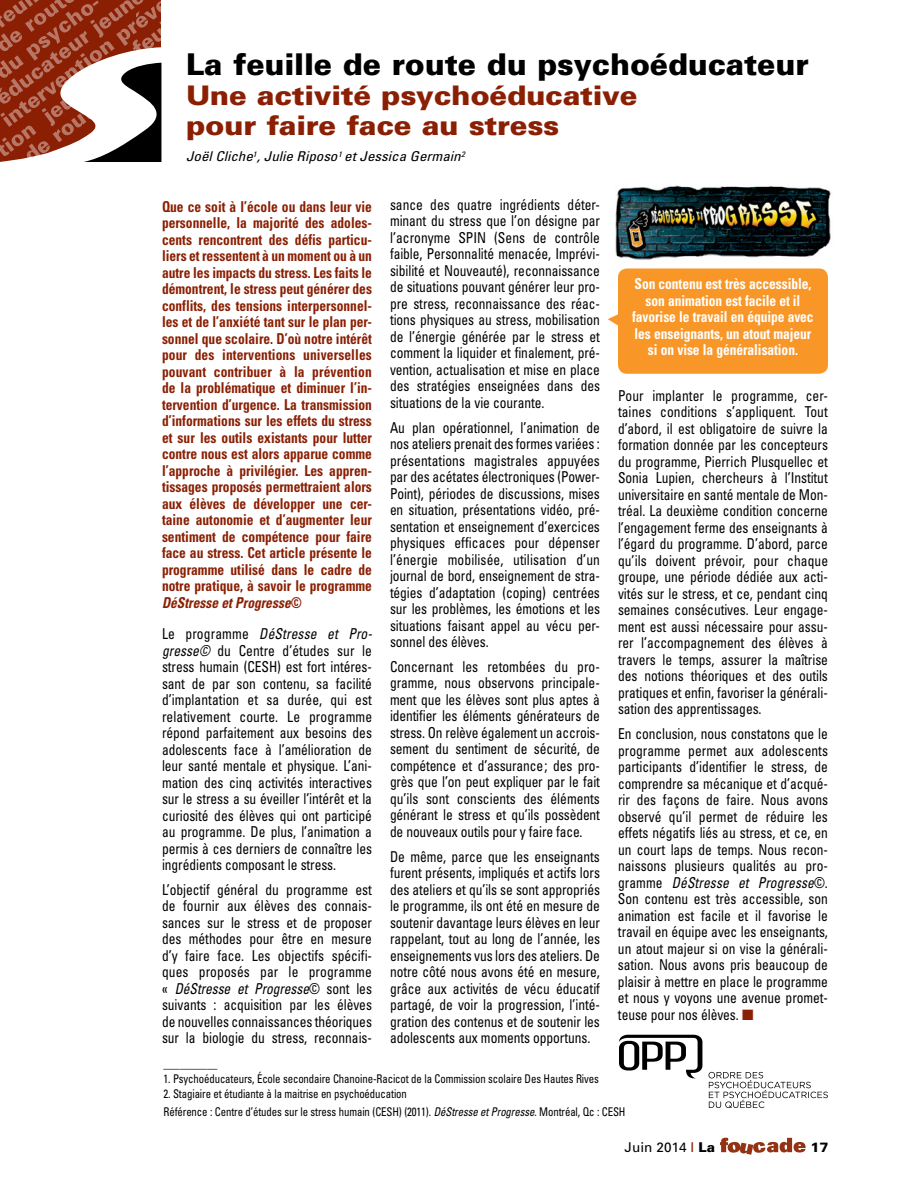
<style>
.page{position:relative;width:918px;height:1188px;background:#fff}
.page>*{position:absolute;margin:0;border:0;box-sizing:border-box;transform-origin:0 0}
.t1{font:900 30px "Univers";letter-spacing:-.005em;color:#000}
.t2{font:900 27px/30px "Univers";letter-spacing:-.01em;color:#8a1f03;scale:1.08 1}
.t3{font:condensed 15px/16.5px "Univers";letter-spacing:-.005em;color:#000;text-align:justify;scale:.9 1}
.t4{font:700 condensed 15px/16.5px "Univers";color:#8a1f03;text-align:justify;scale:.9 1}
.t5{font:700 condensed 15px/16.5px "Univers";letter-spacing:-.005em;color:#fff;text-align:center;scale:.9 1}
.t6{font:italic condensed 13.5px "Univers";color:#000;scale:1.11 1}
.t7{font:13.5px "Univers";color:#000}
.t8{font:900 13.5px "Univers";color:#000}
.t9{font:condensed 12px/18px "Univers";letter-spacing:-.01em;color:#000;scale:.9 1}
.s1{font-style:italic}
.s2{color:#8a1f03}
.s3{font-weight:900}
</style>
<div class="page">
<svg style="left:720px;top:1138px;width:86px;height:17px"></svg>
<svg style="left:709px;top:1072px;width:119px;height:36px"></svg>
<svg style="left:619px;top:1035px;width:83px;height:44px"></svg>
<svg style="left:0;top:0;width:162px;height:162px"></svg>
<img style="left:615px;top:185px;width:216px;height:75px">
<div style="left:618px;top:268px;width:210px;height:106px;background:#f89728;border-radius:9px"></div>
<svg style="left:608px;top:314px;width:10px;height:12px"></svg>
<h1 class="t1" style="left:186px;top:46px;width:624px">La feuille de route du psychoéducateur</h1>
<h2 class="t2" style="left:186px;top:80px;width:420px">Une activité psychoéducative pour faire face au stress</h2>
<p class="t6" style="left:186px;top:148px;width:253px">Joël Cliche<sup>1</sup>, Julie Riposo<sup>1</sup> et Jessica Germain<sup>2</sup></p>
<p class="t4" style="left:162px;top:198px;width:235px">Que ce soit à l’école ou dans leur vie personnelle, la majorité des adoles&shy;cents rencontrent des défis particu&shy;liers et ressentent à un moment ou à un autre les impacts du stress. Les faits le démontrent, le stress peut générer des conflits, des tensions interpersonnel&shy;les et de l’anxiété tant sur le plan per&shy;sonnel que scolaire. D’où notre intérêt pour des interventions universelles pouvant contribuer à la prévention de la problématique et diminuer l’in&shy;tervention d’urgence. La transmission d’informations sur les effets du stress et sur les outils existants pour lutter contre nous est alors apparue comme l’approche à privilégier. Les appren&shy;tissages proposés permettraient alors aux élèves de développer une cer&shy;taine autonomie et d’augmenter leur sentiment de compétence pour faire face au stress. Cet article présente le programme utilisé dans le cadre de notre pratique, à savoir le programme <span class="s1">DéStresse et Progresse</span>©</p>
<p class="t3" style="left:162px;top:625px;width:235px">Le programme <span class="s1">DéStresse et Pro&shy;gresse©</span> du Centre d’études sur le stress humain (CESH) est fort intéres&shy;sant de par son contenu, sa facilité d’implantation et sa durée, qui est relativement courte. Le programme répond parfaitement aux besoins des adolescents face à l’amélioration de leur santé mentale et physique. L’ani&shy;mation des cinq activités interactives sur le stress a su éveiller l’intérêt et la curiosité des élèves qui ont participé au programme. De plus, l’animation a permis à ces derniers de connaître les ingrédients composant le stress.</p>
<p class="t3" style="left:162px;top:881px;width:235px">L’objectif général du programme est de fournir aux élèves des connais&shy;sances sur le stress et de proposer des méthodes pour être en mesure d’y faire face. Les objectifs spécifi&shy;ques proposés par le programme « <span class="s1">DéStresse et Progresse</span>© sont les suivants : acquisition par les élèves de nouvelles connaissances théoriques sur la biologie du stress, reconnais-</p>
<p class="t9" style="left:164px;top:1054px;width:61px">__________</p>
<p class="t9" style="left:164px;top:1069px;width:485px">1. Psychoéducateurs, École secondaire Chanoine-Racicot de la Commission scolaire Des Hautes Rives</p>
<p class="t9" style="left:164px;top:1084px;width:515px">2. Stagiaire et étudiante à la maitrise en psychoéducation<br>Référence : Centre d’études sur le stress humain (CESH) (2011). <span class="s1">DéStresse et progresse</span>. Montréal, Qc : CESH</p>
<p class="t3" style="left:390px;top:196px;width:235px">sance des quatre ingrédients déter&shy;minant du stress que l’on désigne par l’acronyme SPIN (Sens de contrôle faible, Personnalité menacée, Imprévi&shy;sibilité et Nouveauté), reconnaissance de situations pouvant générer leur pro&shy;pre stress, reconnaissance des réac&shy;tions physiques au stress, mobilisation de l’énergie générée par le stress et comment la liquider et finalement, pré&shy;vention, actualisation et mise en place des stratégies enseignées dans des situations de la vie courante.</p>
<p class="t3" style="left:390px;top:419px;width:235px">Au plan opérationnel, l’animation de nos ateliers prenait des formes variées : présentations magistrales appuyées par des acétates électroniques (Power-Point), périodes de discussions, mises en situation, présentations vidéo, pré&shy;sentation et enseignement d’exercices physiques efficaces pour dépenser l’énergie mobilisée, utilisation d’un journal de bord, enseignement de stra&shy;tégies d’adaptation (coping) centrées sur les problèmes, les émotions et les situations faisant appel au vécu per&shy;sonnel des élèves.</p>
<p class="t3" style="left:390px;top:658px;width:235px">Concernant les retombées du pro&shy;gramme, nous observons principale&shy;ment que les élèves sont plus aptes à identifier les éléments générateurs de stress. On relève également un accrois&shy;sement du sentiment de sécurité, de compétence et d’assurance; des pro&shy;grès que l’on peut expliquer par le fait qu’ils sont conscients des éléments générant le stress et qu’ils possèdent de nouveaux outils pour y faire face.</p>
<p class="t3" style="left:390px;top:848px;width:235px">De même, parce que les enseignants furent présents, impliqués et actifs lors des ateliers et qu’ils se sont appropriés le programme, ils ont été en mesure de soutenir davantage leurs élèves en leur rappelant, tout au long de l’année, les enseignements vus lors des ateliers. De notre côté nous avons été en mesure, grâce aux activités de vécu éducatif partagé, de voir la progression, l’inté&shy;gration des contenus et de soutenir les adolescents aux moments opportuns.</p>
<p class="t5" style="left:632px;top:276px;width:203px">Son contenu est très accessible, son animation est facile et il favorise le travail en équipe avec les enseignants, un atout majeur si on vise la généralisation.</p>
<p class="t3" style="left:618px;top:387px;width:235px">Pour implanter le programme, cer&shy;taines conditions s’appliquent. Tout d’abord, il est obligatoire de suivre la formation donnée par les concepteurs du programme, Pierrich Plusquellec et Sonia Lupien, chercheurs à l’Institut universitaire en santé mentale de Mon&shy;tréal. La deuxième condition concerne l’engagement ferme des enseignants à l’égard du programme. D’abord, parce qu’ils doivent prévoir, pour chaque groupe, une période dédiée aux acti&shy;vités sur le stress, et ce, pendant cinq semaines consécutives. Leur engage&shy;ment est aussi nécessaire pour assu&shy;rer l’accompagnement des élèves à travers le temps, assurer la maîtrise des notions théoriques et des outils pratiques et enfin, favoriser la générali&shy;sation des apprentissages.</p>
<p class="t3" style="left:618px;top:725px;width:235px">En conclusion, nous constatons que le programme permet aux adolescents participants d’identifier le stress, de comprendre sa mécanique et d’acqué&shy;rir des façons de faire. Nous avons observé qu’il permet de réduire les effets négatifs liés au stress, et ce, en un court laps de temps. Nous recon&shy;naissons plusieurs qualités au pro&shy;gramme <span class="s1">DéStresse et Progresse</span>©.<br>Son contenu est très accessible, son animation est facile et il favorise le travail en équipe avec les enseignants, un atout majeur si on vise la générali&shy;sation. Nous avons pris beaucoup de plaisir à mettre en place le programme et nous y voyons une avenue promet&shy;teuse pour nos élèves. <span class="s2">■</span></p>
<p class="t7" style="left:625px;top:1139px;width:92px">Juin 2014 <span class="s2">I</span> <span class="s3">La</span></p>
<p class="t8" style="left:810px;top:1139px;width:20px">17</p>
</div>
